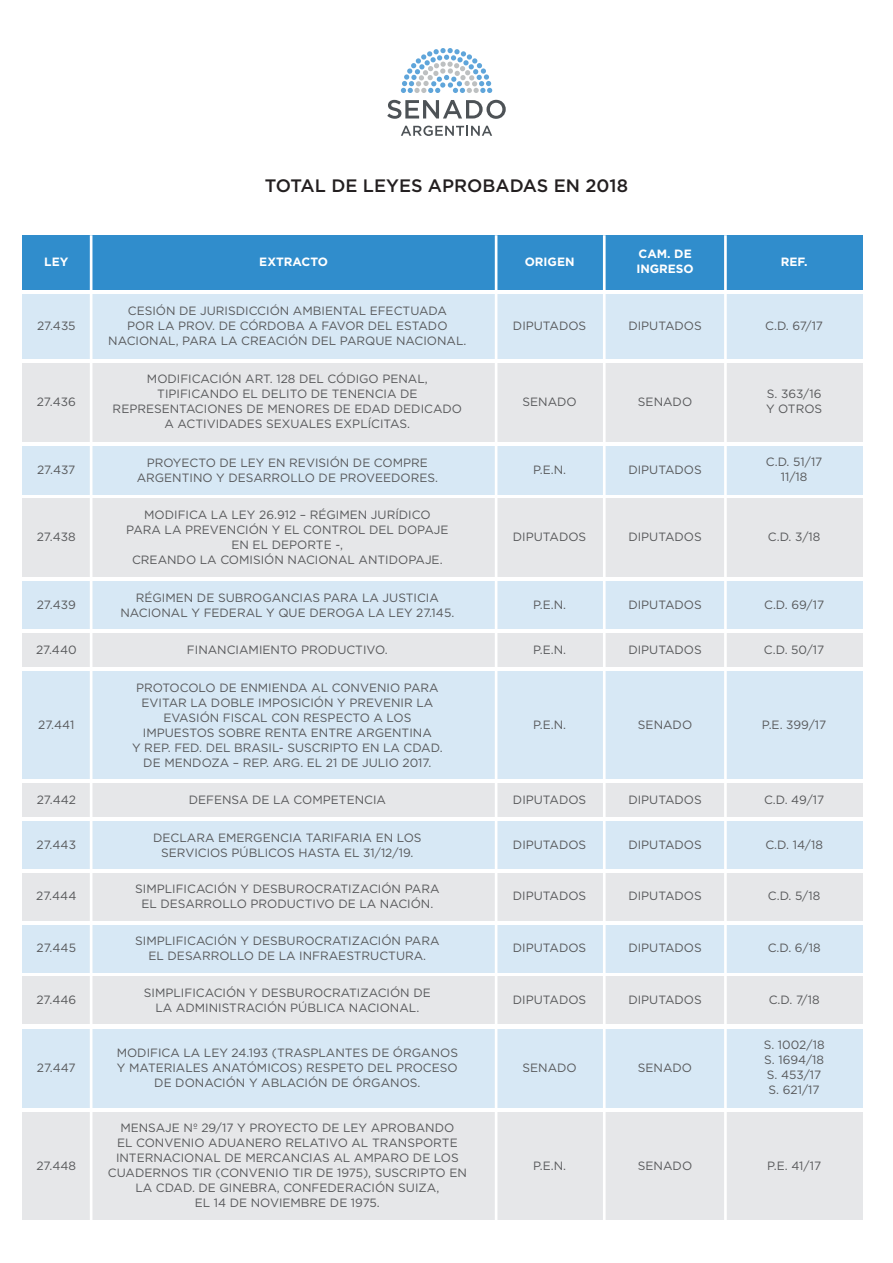
<style>
.page{position:relative;width:893px;height:1263px;background:#fff}
.page>*{position:absolute;margin:0;border:0;box-sizing:border-box;transform-origin:0 0}
.t1{font:500 18px "Gotham";color:#231f20}
.t2{font:12px/15px "Gotham";color:#57585a;text-align:center}
.t3{font:700 12px/15px "Gotham";color:#fff}
</style>
<div class="page">
<svg style="left:401px;top:48px;width:91px;height:45px"></svg>
<svg style="left:387px;top:100px;width:119px;height:19px"></svg>
<svg style="left:401px;top:126px;width:91px;height:10px"></svg>
<div style="left:23px;top:363px;width:840px;height:78px;background:#e6e7e9"></div>
<div style="left:23px;top:235px;width:840px;height:55px;background:#308dcc"></div>
<div style="left:23px;top:294px;width:840px;height:64px;background:#d7e8f5"></div>
<div style="left:23px;top:581px;width:840px;height:48px;background:#d7e8f5"></div>
<div style="left:23px;top:499px;width:840px;height:78px;background:#e6e7e9"></div>
<div style="left:23px;top:446px;width:840px;height:48px;background:#d7e8f5"></div>
<div style="left:23px;top:633px;width:840px;height:34px;background:#e6e7e9"></div>
<div style="left:23px;top:783px;width:840px;height:34px;background:#e6e7e9"></div>
<div style="left:23px;top:821px;width:840px;height:47px;background:#d7e8f5"></div>
<div style="left:23px;top:925px;width:840px;height:47px;background:#d7e8f5"></div>
<div style="left:23px;top:1029px;width:840px;height:78px;background:#d7e8f5"></div>
<div style="left:23px;top:873px;width:840px;height:47px;background:#e6e7e9"></div>
<div style="left:23px;top:977px;width:840px;height:47px;background:#e6e7e9"></div>
<div style="left:23px;top:1112px;width:840px;height:108px;background:#e6e7e9"></div>
<div style="left:23px;top:671px;width:840px;height:108px;background:#d7e8f5"></div>
<hr style="left:724px;top:235px;width:3px;height:998px;background:#fff">
<hr style="left:90px;top:235px;width:2px;height:998px;background:#fff">
<hr style="left:495px;top:235px;width:2px;height:998px;background:#fff">
<hr style="left:603px;top:235px;width:3px;height:998px;background:#fff">
<h1 class="t1" style="left:265px;top:174px;width:365px">TOTAL DE LEYES APROBADAS EN 2018</h1>
<p class="t3" style="left:636px;top:246px;width:59px">CAM. DE<br>INGRESO</p>
<p class="t3" style="left:44px;top:254px;width:26px">LEY</p>
<p class="t3" style="left:259px;top:254px;width:70px">EXTRACTO</p>
<p class="t3" style="left:525px;top:254px;width:51px">ORIGEN</p>
<p class="t3" style="left:781px;top:254px;width:28px">REF.</p>
<p class="t2" style="left:108px;top:303px;width:360px">CESIÓN DE JURISDICCIÓN AMBIENTAL EFECTUADA<br>POR LA PROV. DE CÓRDOBA A FAVOR DEL ESTADO<br>NACIONAL, PARA LA CREACIÓN DEL PARQUE NACIONAL.</p>
<p class="t2" style="left:37px;top:318px;width:40px">27.435</p>
<p class="t2" style="left:513px;top:318px;width:75px">DIPUTADOS</p>
<p class="t2" style="left:765px;top:318px;width:59px">C.D. 67/17</p>
<p class="t2" style="left:628px;top:318px;width:75px">DIPUTADOS</p>
<p class="t2" style="left:113px;top:371px;width:351px">MODIFICACIÓN ART. 128 DEL CÓDIGO PENAL, TIPIFICANDO EL DELITO DE TENENCIA DE REPRESENTACIONES DE MENORES DE EDAD DEDICADO A ACTIVIDADES SEXUALES EXPLÍCITAS.</p>
<p class="t2" style="left:37px;top:394px;width:41px">27.436</p>
<p class="t2" style="left:766px;top:386px;width:58px;text-align:left">S. 363/16<br>Y OTROS</p>
<p class="t2" style="left:638px;top:394px;width:56px">SENADO</p>
<p class="t2" style="left:522px;top:394px;width:56px">SENADO</p>
<p class="t2" style="left:137px;top:455px;width:303px">PROYECTO DE LEY EN REVISIÓN DE COMPRE<br>ARGENTINO Y DESARROLLO DE PROVEEDORES.</p>
<p class="t2" style="left:37px;top:462px;width:40px">27.437</p>
<p class="t2" style="left:766px;top:454px;width:58px">C.D. 51/17<br>11/18</p>
<p class="t2" style="left:533px;top:462px;width:35px">P.E.N.</p>
<p class="t2" style="left:628px;top:462px;width:75px">DIPUTADOS</p>
<p class="t2" style="left:126px;top:507px;width:324px">MODIFICA LA LEY 26.912 – RÉGIMEN JURÍDICO PARA LA PREVENCIÓN Y EL CONTROL DEL DOPAJE EN EL DEPORTE -,<br>CREANDO LA COMISIÓN NACIONAL ANTIDOPAJE.</p>
<p class="t2" style="left:37px;top:529px;width:40px">27.438</p>
<p class="t2" style="left:513px;top:529px;width:75px">DIPUTADOS</p>
<p class="t2" style="left:768px;top:529px;width:54px">C.D. 3/18</p>
<p class="t2" style="left:628px;top:529px;width:75px">DIPUTADOS</p>
<p class="t2" style="left:120px;top:590px;width:335px">RÉGIMEN DE SUBROGANCIAS PARA LA JUSTICIA<br>NACIONAL Y FEDERAL Y QUE DEROGA LA LEY 27.145.</p>
<p class="t2" style="left:37px;top:597px;width:41px">27.439</p>
<p class="t2" style="left:533px;top:597px;width:35px">P.E.N.</p>
<p class="t2" style="left:764px;top:597px;width:62px">C.D. 69/17</p>
<p class="t2" style="left:628px;top:597px;width:75px">DIPUTADOS</p>
<p class="t2" style="left:36px;top:641px;width:42px">27.440</p>
<p class="t2" style="left:187px;top:642px;width:202px">FINANCIAMIENTO PRODUCTIVO.</p>
<p class="t2" style="left:533px;top:641px;width:35px">P.E.N.</p>
<p class="t2" style="left:628px;top:641px;width:75px">DIPUTADOS</p>
<p class="t2" style="left:764px;top:641px;width:62px">C.D. 50/17</p>
<p class="t2" style="left:132px;top:679px;width:312px">PROTOCOLO DE ENMIENDA AL CONVENIO PARA EVITAR LA DOBLE IMPOSICIÓN Y PREVENIR LA EVASIÓN FISCAL CON RESPECTO A LOS IMPUESTOS SOBRE RENTA ENTRE ARGENTINA<br>Y REP. FED. DEL BRASIL- SUSCRIPTO EN LA CDAD.<br>DE MENDOZA – REP. ARG. EL 21 DE JULIO 2017.</p>
<p class="t2" style="left:38px;top:717px;width:38px">27.441</p>
<p class="t2" style="left:533px;top:717px;width:35px">P.E.N.</p>
<p class="t2" style="left:762px;top:717px;width:66px">P.E. 399/17</p>
<p class="t2" style="left:638px;top:717px;width:56px">SENADO</p>
<p class="t2" style="left:37px;top:792px;width:41px">27.442</p>
<p class="t2" style="left:189px;top:792px;width:199px">DEFENSA DE LA COMPETENCIA</p>
<p class="t2" style="left:513px;top:792px;width:75px">DIPUTADOS</p>
<p class="t2" style="left:628px;top:792px;width:75px">DIPUTADOS</p>
<p class="t2" style="left:764px;top:792px;width:62px">C.D. 49/17</p>
<p class="t2" style="left:153px;top:829px;width:270px">DECLARA EMERGENCIA TARIFARIA EN LOS<br>SERVICIOS PÚBLICOS HASTA EL 31/12/19.</p>
<p class="t2" style="left:628px;top:836px;width:75px">DIPUTADOS</p>
<p class="t2" style="left:37px;top:836px;width:41px">27.443</p>
<p class="t2" style="left:513px;top:836px;width:75px">DIPUTADOS</p>
<p class="t2" style="left:765px;top:836px;width:59px">C.D. 14/18</p>
<p class="t2" style="left:135px;top:881px;width:306px">SIMPLIFICACIÓN Y DESBUROCRATIZACIÓN PARA<br>EL DESARROLLO PRODUCTIVO DE LA NACIÓN.</p>
<p class="t2" style="left:628px;top:888px;width:75px">DIPUTADOS</p>
<p class="t2" style="left:36px;top:888px;width:42px">27.444</p>
<p class="t2" style="left:513px;top:888px;width:75px">DIPUTADOS</p>
<p class="t2" style="left:768px;top:888px;width:54px">C.D. 5/18</p>
<p class="t2" style="left:135px;top:933px;width:306px">SIMPLIFICACIÓN Y DESBUROCRATIZACIÓN PARA<br>EL DESARROLLO DE LA INFRAESTRUCTURA.</p>
<p class="t2" style="left:628px;top:940px;width:75px">DIPUTADOS</p>
<p class="t2" style="left:37px;top:940px;width:41px">27.445</p>
<p class="t2" style="left:513px;top:940px;width:75px">DIPUTADOS</p>
<p class="t2" style="left:768px;top:940px;width:54px">C.D. 6/18</p>
<p class="t2" style="left:144px;top:985px;width:288px">SIMPLIFICACIÓN Y DESBUROCRATIZACIÓN DE<br>LA ADMINISTRACIÓN PÚBLICA NACIONAL.</p>
<p class="t2" style="left:628px;top:992px;width:75px">DIPUTADOS</p>
<p class="t2" style="left:36px;top:992px;width:41px">27.446</p>
<p class="t2" style="left:513px;top:992px;width:75px">DIPUTADOS</p>
<p class="t2" style="left:769px;top:992px;width:52px">C.D. 7/18</p>
<p class="t2" style="left:37px;top:1060px;width:40px">27.447</p>
<p class="t2" style="left:117px;top:1045px;width:343px">MODIFICA LA LEY 24.193 (TRASPLANTES DE ÓRGANOS<br>Y MATERIALES ANATÓMICOS) RESPETO DEL PROCESO<br>DE DONACIÓN Y ABLACIÓN DE ÓRGANOS.</p>
<p class="t2" style="left:522px;top:1060px;width:56px">SENADO</p>
<p class="t2" style="left:638px;top:1060px;width:56px">SENADO</p>
<p class="t2" style="left:764px;top:1037px;width:62px">S. 1002/18<br>S. 1694/18<br>S. 453/17<br>S. 621/17</p>
<p class="t2" style="left:108px;top:1120px;width:360px">MENSAJE Nº 29/17 Y PROYECTO DE LEY APROBANDO<br>EL CONVENIO ADUANERO RELATIVO AL TRANSPORTE INTERNACIONAL DE MERCANCIAS AL AMPARO DE LOS CUADERNOS TIR (CONVENIO TIR DE 1975), SUSCRIPTO EN LA CDAD. DE GINEBRA, CONFEDERACIÓN SUIZA,<br>EL 14 DE NOVIEMBRE DE 1975.</p>
<p class="t2" style="left:37px;top:1158px;width:41px">27.448</p>
<p class="t2" style="left:533px;top:1158px;width:35px">P.E.N.</p>
<p class="t2" style="left:767px;top:1158px;width:56px">P.E. 41/17</p>
<p class="t2" style="left:638px;top:1158px;width:56px">SENADO</p>
</div>
